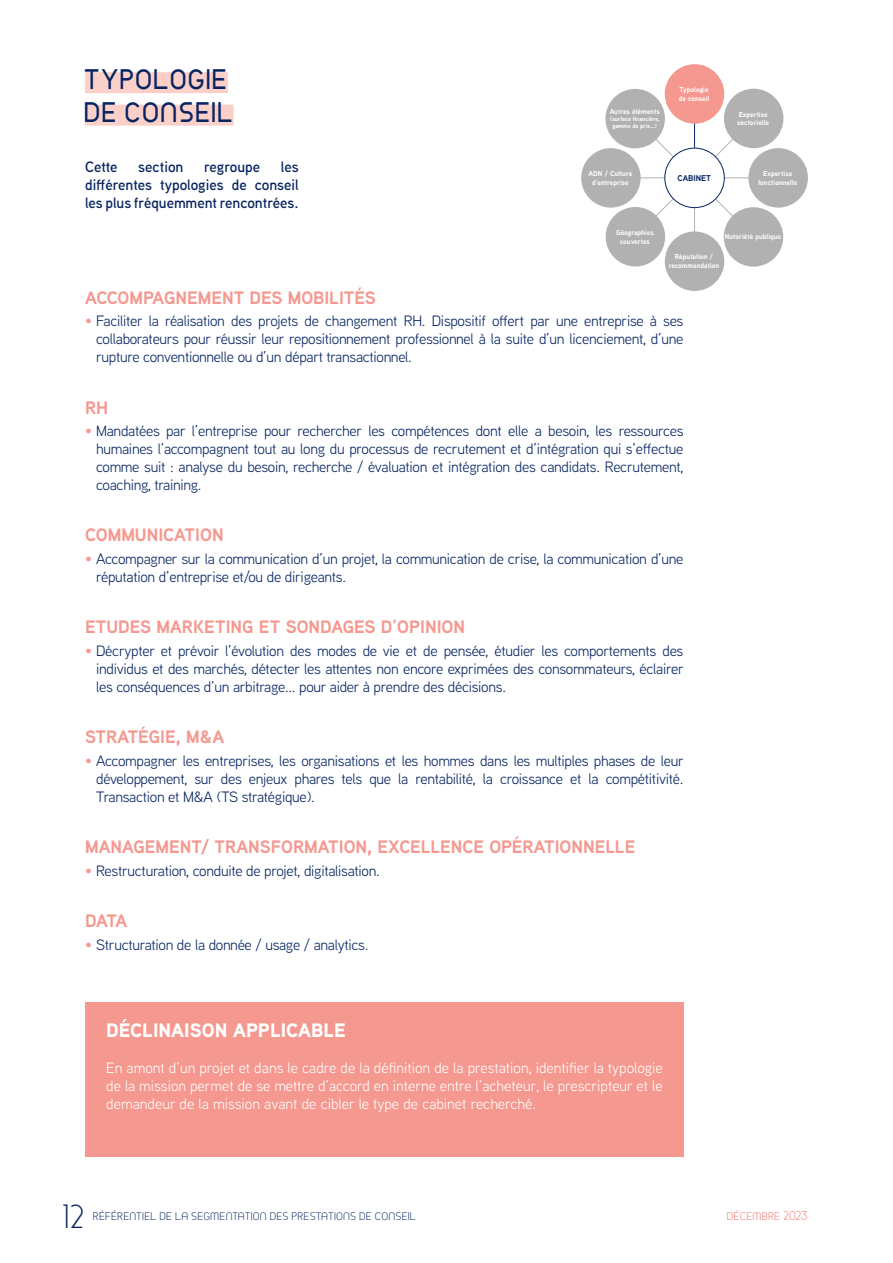
<style>
.page{position:relative;width:893px;height:1263px;background:#fff}
.page>*{position:absolute;margin:0;border:0;box-sizing:border-box;transform-origin:0 0}
.t1{font:27.3px "Time Burner";color:#072461}
.t2{font:700 27px/32.4px "Time Burner";letter-spacing:.05em;color:#072461}
.t3{font:900 19.5px "Aaux Next";color:#fff}
.t4{font:700 18px "Aaux Next";color:#f5988f}
.t5{font:15px/18px "Aaux Next";letter-spacing:-.02em;color:#072461;text-align:justify}
.t6{font:15px/18px "Aaux Next";color:#fff;text-align:justify}
.t7{font:600 15px/18px "Aaux Next";color:#072461;text-align:justify}
.t8{font:10.5px "Time Burner";letter-spacing:.05em;color:#072461}
.t9{font:10.5px "Time Burner";letter-spacing:.05em;color:#f2706c}
.t10{font:700 8.4px "Aaux Next";color:#072461}
.t11{font:700 7.2px/8.7px "Aaux Next";color:#fff;text-align:center}
.t12{font:700 6px/7.2px "Aaux Next";color:#fff;text-align:center}
.s1{color:#f5988f}
</style>
<div class="page">
<div style="left:85px;top:72px;width:143px;height:21px;background:#fbd0c8"></div>
<div style="left:85px;top:105px;width:149px;height:21px;background:#fbd0c8"></div>
<div style="left:85px;top:1002px;width:599px;height:155px;background:#f5988f"></div>
<hr style="left:725px;top:178px;width:31px;height:1px;background:#636366">
<div style="left:748px;top:148px;width:60px;height:60px;background:#b1b1b2;border-radius:50%"></div>
<svg style="left:715px;top:198px;width:19px;height:23px"></svg>
<div style="left:724px;top:207px;width:59px;height:60px;background:#b1b1b2;border-radius:50%"></div>
<hr style="left:632px;top:178px;width:33px;height:1px;background:#636366">
<div style="left:581px;top:148px;width:60px;height:60px;background:#b1b1b2;border-radius:50%"></div>
<svg style="left:649px;top:132px;width:25px;height:26px"></svg>
<div style="left:605px;top:89px;width:60px;height:59px;background:#b1b1b2;border-radius:50%"></div>
<hr style="left:694px;top:116px;width:1px;height:32px;background:#072461">
<div style="left:665px;top:64px;width:59px;height:60px;background:#f5988f;border-radius:50%"></div>
<svg style="left:715px;top:134px;width:23px;height:23px"></svg>
<div style="left:724px;top:89px;width:59px;height:59px;background:#b1b1b2;border-radius:50%"></div>
<hr style="left:694px;top:207px;width:1px;height:33px;background:#636366">
<div style="left:665px;top:231px;width:59px;height:60px;background:#b1b1b2;border-radius:50%"></div>
<svg style="left:649px;top:198px;width:25px;height:25px"></svg>
<div style="left:606px;top:207px;width:59px;height:59px;background:#b1b1b2;border-radius:50%"></div>
<div style="left:665px;top:148px;width:59px;height:60px;background:#fff;border-radius:50%"></div>
<div style="left:664px;top:148px;width:61px;height:60px;border:1px solid #072461;border-radius:50%"></div>
<h2 class="t2" style="left:85px;top:62px;width:150px">TYPOLOGIE<br>DE CONSEIL</h2>
<p class="t7" style="left:85px;top:158px;width:34px">Cette</p>
<p class="t7" style="left:138px;top:158px;width:47px">section</p>
<p class="t7" style="left:204px;top:158px;width:57px">regroupe</p>
<p class="t7" style="left:85px;top:158px;width:215px;text-indent:196px">les différentes typologies de conseil les plus fréquemment rencontrées.</p>
<p class="t11" style="left:610px;top:107px;width:52px">Autres éléments</p>
<p class="t12" style="left:610px;top:115px;width:52px">(surface financière, gamme de prix…)</p>
<p class="t11" style="left:588px;top:169px;width:45px">ADN / Culture d’entreprise</p>
<p class="t11" style="left:679px;top:85px;width:32px;text-align:left">Typologie de conseil</p>
<p class="t10" style="left:677px;top:172px;width:35px">CABINET</p>
<p class="t11" style="left:737px;top:110px;width:33px;text-align:left">Expertise sectorielle</p>
<p class="t11" style="left:758px;top:169px;width:41px">Expertise fonctionnelle</p>
<p class="t11" style="left:616px;top:228px;width:39px">Géographies couvertes</p>
<p class="t11" style="left:725px;top:232px;width:58px">Notoriété publique</p>
<p class="t11" style="left:669px;top:252px;width:52px">Réputation / recommandation</p>
<p class="t4" style="left:85px;top:285px;width:292px">ACCOMPAGNEMENT DES MOBILITÉS</p>
<p class="t5" style="left:96px;top:311px;width:589px;text-indent:-11px"><span class="s1">•</span> Faciliter la réalisation des projets de changement RH. Dispositif offert par une entreprise à ses collaborateurs pour réussir leur repositionnement professionnel à la suite d’un licenciement, d’une rupture conventionnelle ou d’un départ transactionnel.</p>
<p class="t4" style="left:85px;top:394px;width:25px">RH</p>
<p class="t5" style="left:96px;top:421px;width:589px;text-indent:-11px"><span class="s1">•</span> Mandatées par l’entreprise pour rechercher les compétences dont elle a besoin, les ressources humaines l’accompagnent tout au long du processus de recrutement et d’intégration qui s’effectue comme suit : analyse du besoin, recherche / évaluation et intégration des candidats. Recrutement, coaching, training.</p>
<p class="t4" style="left:85px;top:522px;width:140px">COMMUNICATION</p>
<p class="t5" style="left:96px;top:549px;width:589px;text-indent:-11px"><span class="s1">•</span> Accompagner sur la communication d’un projet, la communication de crise, la communication d’une réputation d’entreprise et/ou de dirigeants.</p>
<p class="t4" style="left:85px;top:614px;width:382px">ETUDES MARKETING ET SONDAGES D’OPINION</p>
<p class="t5" style="left:96px;top:641px;width:589px;text-indent:-11px"><span class="s1">•</span> Décrypter et prévoir l’évolution des modes de vie et de pensée, étudier les comportements des individus et des marchés, détecter les attentes non encore exprimées des consommateurs, éclairer les conséquences d’un arbitrage... pour aider à prendre des décisions.</p>
<p class="t4" style="left:85px;top:724px;width:141px">STRATÉGIE, M&amp;A</p>
<p class="t5" style="left:96px;top:751px;width:589px;text-indent:-11px"><span class="s1">•</span> Accompagner les entreprises, les organisations et les hommes dans les multiples phases de leur développement, sur des enjeux phares tels que la rentabilité, la croissance et la compétitivité.<br>Transaction et M&amp;A (TS stratégique).</p>
<p class="t4" style="left:85px;top:834px;width:552px">MANAGEMENT/ TRANSFORMATION, EXCELLENCE OPÉRATIONNELLE</p>
<p class="t5" style="left:85px;top:861px;width:296px"><span class="s1">•</span> Restructuration, conduite de projet, digitalisation.</p>
<p class="t4" style="left:85px;top:908px;width:44px">DATA</p>
<p class="t5" style="left:85px;top:935px;width:285px"><span class="s1">•</span> Structuration de la donnée / usage / analytics.</p>
<h3 class="t3" style="left:106px;top:1016px;width:241px">DÉCLINAISON APPLICABLE</h3>
<p class="t6" style="left:106px;top:1058px;width:558px">En amont d’un projet et dans le cadre de la définition de la prestation, identifier la typologie de la mission permet de se mettre d’accord en interne entre l’acheteur, le prescripteur et le demandeur de la mission avant de cibler le type de cabinet recherché.</p>
<h1 class="t1" style="left:63px;top:1197px;width:23px">12</h1>
<p class="t8" style="left:94px;top:1208px;width:324px">RÉFÉRENTIEL DE LA SEGMENTATION DES PRESTATIONS DE CONSEIL</p>
<p class="t9" style="left:727px;top:1208px;width:82px">DÉCEMBRE 2023</p>
</div>
